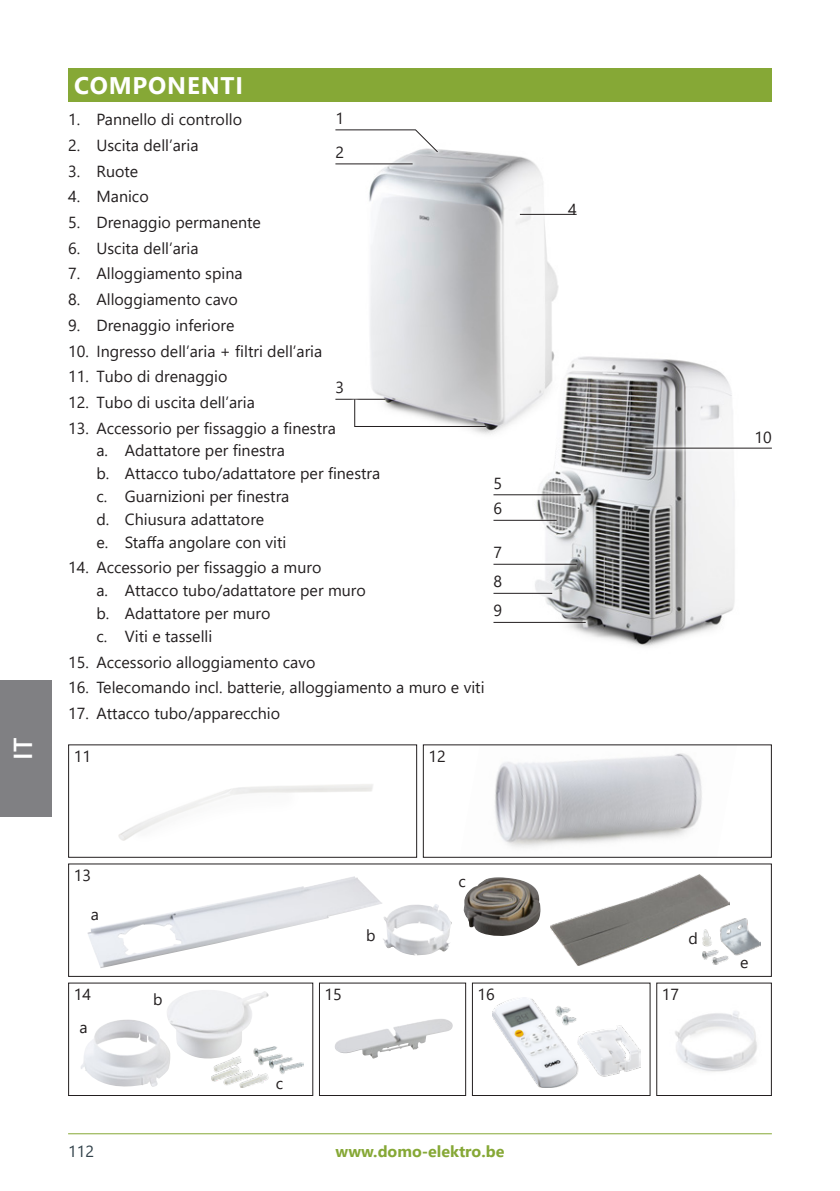
<style>
.page{position:relative;width:840px;height:1191px;background:#fff}
.page>*{position:absolute;margin:0;border:0;box-sizing:border-box;transform-origin:0 0}
.t1{font:600 26px "Segoe UI";color:#fff}
.TITEL_niv_1{font:700 24px "Segoe UI";letter-spacing:.035em;color:#fff}
.TEKST{font:16px "Segoe UI";color:#231f20}
.t2{font:700 16px "Segoe UI";color:#86a836}
.t3{font:16px "Segoe UI";color:#31414a}
</style>
<div class="page">
<hr style="left:68px;top:1133px;width:703px;height:1px;background:#86a836">
<div style="left:0;top:680px;width:51px;height:136px;background:#808083"></div>
<div style="left:68px;top:68px;width:703px;height:34px;background:#86a836"></div>
<img style="left:369px;top:149px;width:190px;height:286px">
<img style="left:531px;top:346px;width:204px;height:301px">
<svg style="left:335px;top:159px;width:81px;height:10px"></svg>
<hr style="left:335px;top:163px;width:77px;height:1px;background:#231f20">
<svg style="left:493px;top:515px;width:68px;height:10px"></svg>
<hr style="left:493px;top:520px;width:63px;height:1px;background:#231f20">
<svg style="left:640px;top:443px;width:132px;height:10px"></svg>
<hr style="left:645px;top:447px;width:126px;height:1px;background:#231f20">
<svg style="left:493px;top:559px;width:88px;height:10px"></svg>
<hr style="left:493px;top:564px;width:83px;height:1px;background:#231f20">
<svg style="left:493px;top:588px;width:63px;height:10px"></svg>
<hr style="left:493px;top:593px;width:59px;height:1px;background:#231f20">
<svg style="left:493px;top:617px;width:96px;height:10px"></svg>
<hr style="left:493px;top:622px;width:92px;height:1px;background:#231f20">
<svg style="left:493px;top:490px;width:91px;height:10px"></svg>
<hr style="left:493px;top:494px;width:87px;height:1px;background:#231f20">
<svg style="left:515px;top:209px;width:62px;height:11px"></svg>
<hr style="left:519px;top:214px;width:57px;height:1px;background:#231f20">
<div style="left:331px;top:394px;width:59px;height:10px;background:#fff"></div>
<hr style="left:335px;top:399px;width:50px;height:1px;background:#231f20">
<svg style="left:349px;top:395px;width:141px;height:36px"></svg>
<svg style="left:353px;top:398px;width:133px;height:29px"></svg>
<div style="left:331px;top:125px;width:111px;height:32px;background:#fff"></div>
<svg style="left:335px;top:129px;width:104px;height:24px"></svg>
<img style="left:87px;top:876px;width:295px;height:92px">
<div style="left:68px;top:863px;width:703px;height:114px;border:1px solid #231f20"></div>
<img style="left:550px;top:875px;width:179px;height:90px">
<img style="left:118px;top:784px;width:255px;height:57px">
<img style="left:495px;top:753px;width:207px;height:95px">
<div style="left:68px;top:982px;width:245px;height:114px;border:1px solid #231f20"></div>
<img style="left:335px;top:1019px;width:118px;height:39px">
<div style="left:319px;top:982px;width:147px;height:114px;border:1px solid #231f20"></div>
<img style="left:675px;top:1011px;width:82px;height:61px">
<div style="left:656px;top:982px;width:115px;height:114px;border:1px solid #231f20"></div>
<img style="left:492px;top:997px;width:148px;height:90px">
<div style="left:471px;top:982px;width:179px;height:114px;border:1px solid #231f20"></div>
<img style="left:81px;top:1019px;width:89px;height:68px">
<img style="left:166px;top:990px;width:102px;height:70px">
<img style="left:463px;top:877px;width:77px;height:59px">
<img style="left:383px;top:904px;width:69px;height:51px">
<img style="left:702px;top:918px;width:57px;height:46px">
<img style="left:211px;top:1046px;width:92px;height:41px">
<h1 class="t1" style="left:-2px;top:759px;width:23px;rotate:-90deg">IT</h1>
<p class="TITEL_niv_1" style="left:74px;top:62px;width:170px">COMPONENTI</p>
<p class="TEKST" style="left:68px;top:105px;width:175px">1. Pannello di controllo</p>
<p class="TEKST" style="left:68px;top:130px;width:132px">2. Uscita dell’aria</p>
<p class="TEKST" style="left:68px;top:156px;width:72px">3. Ruote</p>
<p class="TEKST" style="left:68px;top:182px;width:82px">4. Manico</p>
<p class="TEKST" style="left:68px;top:207px;width:194px">5. Drenaggio permanente</p>
<p class="TEKST" style="left:68px;top:233px;width:132px">6. Uscita dell’aria</p>
<p class="TEKST" style="left:68px;top:259px;width:176px">7. Alloggiamento spina</p>
<p class="TEKST" style="left:68px;top:284px;width:171px">8. Alloggiamento cavo</p>
<p class="TEKST" style="left:68px;top:310px;width:168px">9. Drenaggio inferiore</p>
<p class="TEKST" style="left:68px;top:336px;width:255px">10. Ingresso dell’aria + filtri dell’aria</p>
<p class="TEKST" style="left:68px;top:361px;width:161px">11. Tubo di drenaggio</p>
<p class="TEKST" style="left:68px;top:387px;width:188px">12. Tubo di uscita dell’aria</p>
<p class="TEKST" style="left:68px;top:413px;width:269px">13. Accessorio per fissaggio a finestra</p>
<p class="TEKST" style="left:96px;top:435px;width:190px">a. Adattatore per finestra</p>
<p class="TEKST" style="left:96px;top:458px;width:285px">b. Attacco tubo/adattatore per finestra</p>
<p class="TEKST" style="left:96px;top:481px;width:194px">c. Guarnizioni per finestra</p>
<p class="TEKST" style="left:96px;top:504px;width:169px">d. Chiusura adattatore</p>
<p class="TEKST" style="left:96px;top:527px;width:191px">e. Staffa angolare con viti</p>
<p class="TEKST" style="left:68px;top:552px;width:255px">14. Accessorio per fissaggio a muro</p>
<p class="TEKST" style="left:96px;top:575px;width:271px">a. Attacco tubo/adattatore per muro</p>
<p class="TEKST" style="left:96px;top:598px;width:175px">b. Adattatore per muro</p>
<p class="TEKST" style="left:96px;top:621px;width:117px">c. Viti e tasselli</p>
<p class="TEKST" style="left:68px;top:647px;width:249px">15. Accessorio alloggiamento cavo</p>
<p class="TEKST" style="left:68px;top:672px;width:417px">16. Telecomando incl. batterie, alloggiamento a muro e viti</p>
<p class="TEKST" style="left:68px;top:698px;width:213px">17. Attacco tubo/apparecchio</p>
<p class="TEKST" style="left:335px;top:103px;width:10px">1</p>
<p class="TEKST" style="left:335px;top:137px;width:10px">2</p>
<p class="TEKST" style="left:335px;top:372px;width:10px">3</p>
<p class="TEKST" style="left:493px;top:468px;width:10px">5</p>
<p class="TEKST" style="left:493px;top:493px;width:10px">6</p>
<p class="TEKST" style="left:493px;top:537px;width:10px">7</p>
<p class="TEKST" style="left:493px;top:566px;width:10px">8</p>
<p class="TEKST" style="left:493px;top:595px;width:10px">9</p>
<p class="TEKST" style="left:74px;top:741px;width:19px">11</p>
<p class="TEKST" style="left:428px;top:741px;width:19px">12</p>
<p class="TEKST" style="left:567px;top:194px;width:10px">4</p>
<p class="TEKST" style="left:74px;top:860px;width:19px">13</p>
<p class="TEKST" style="left:91px;top:899px;width:10px">a</p>
<p class="TEKST" style="left:366px;top:920px;width:11px">b</p>
<p class="TEKST" style="left:458px;top:866px;width:9px">c</p>
<p class="TEKST" style="left:688px;top:923px;width:11px">d</p>
<p class="TEKST" style="left:74px;top:979px;width:19px">14</p>
<p class="TEKST" style="left:324px;top:979px;width:19px">15</p>
<p class="TEKST" style="left:477px;top:979px;width:19px">16</p>
<p class="TEKST" style="left:661px;top:979px;width:19px">17</p>
<p class="TEKST" style="left:153px;top:984px;width:11px">b</p>
<p class="TEKST" style="left:79px;top:1012px;width:10px">a</p>
<p class="TEKST" style="left:276px;top:1068px;width:9px">c</p>
<p class="t3" style="left:68px;top:1136px;width:27px">112</p>
<p class="t2" style="left:335px;top:1136px;width:170px">www.domo-elektro.be</p>
<p class="TEKST" style="left:754px;top:422px;width:19px">10</p>
<p class="TEKST" style="left:739px;top:947px;width:10px">e</p>
</div>
